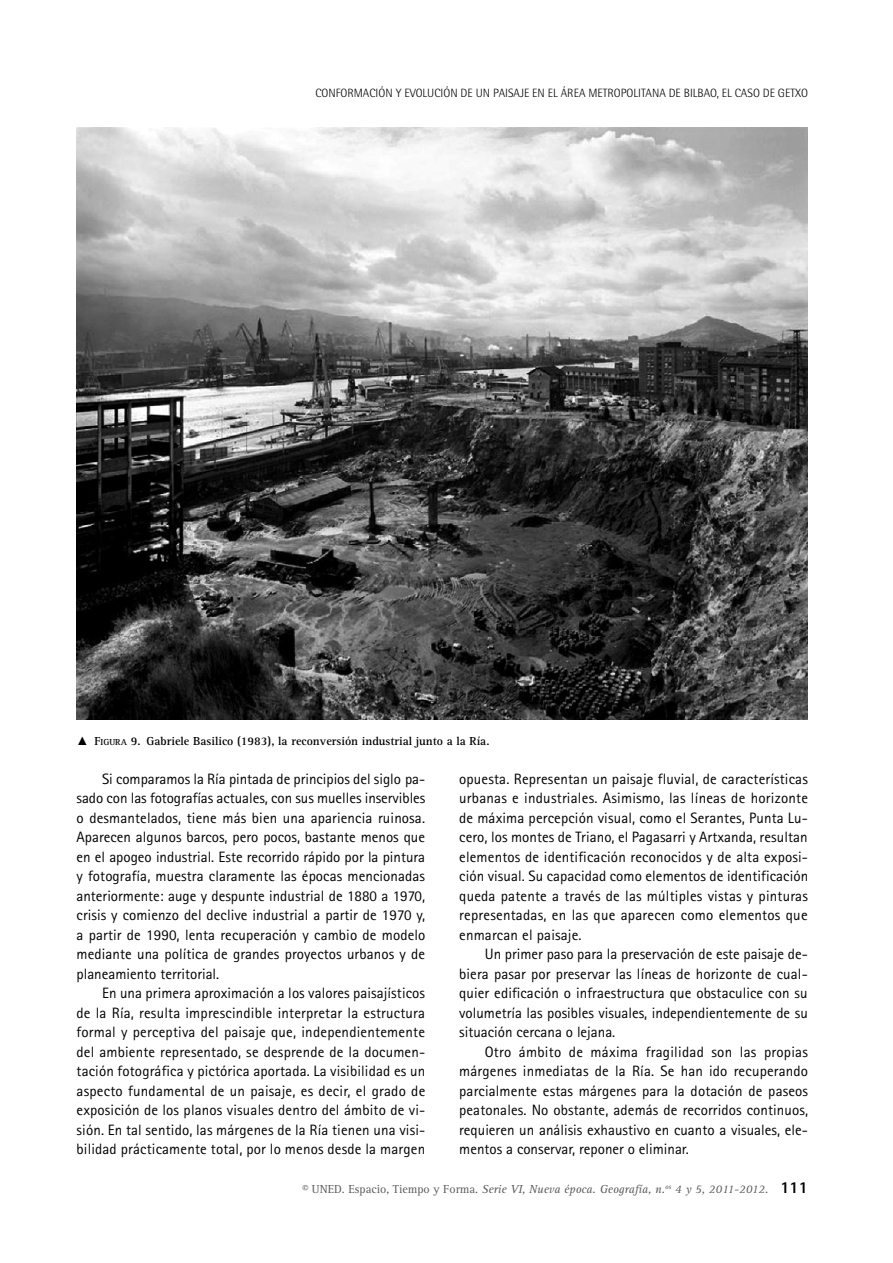
<style>
.page{position:relative;width:893px;height:1263px;background:#fff}
.page>*{position:absolute;margin:0;border:0;box-sizing:border-box;transform-origin:0 0}
.PARRAFO{font:15px/19.5px "Rotis Sans Serif Std";color:#000;text-align:justify}
.t1{font:italic 12px "Rotis Serif Std";color:#5b5b5a}
.t2{font:300 12px "Rotis Semi Sans Std";color:#000}
.PIE_FOTO{font:700 12px "Rotis Serif Std";color:#000}
.s1{font-family:"Times New Roman";font-weight:400}
.s2{font-style:inherit}
.s3{font-size:9px}
.s4{font-style:normal}
.s5{font-family:"Rotis Sans Serif Std";font-weight:800;font-style:normal;font-size:16.5px;color:#000}
</style>
<div class="page">
<img style="left:77px;top:128px;width:731px;height:591px">
<p class="t2" style="left:315px;top:86px;width:494px">CONFORMACIÓN Y EVOLUCIÓN DE UN PAISAJE EN EL ÁREA METROPOLITANA DE BILBAO, EL CASO DE GETXO</p>
<p class="PIE_FOTO" style="left:77px;top:734px;width:414px"><span class="s1">▲</span> <span class="s2">F</span><span class="s3">IGURA</span> <span class="s2">9.</span> Gabriele Basilico (1983), la reconversión industrial junto a la Ría.</p>
<p class="PARRAFO" style="left:77px;top:769px;width:350px;text-indent:26px">Si comparamos la Ría pintada de principios del siglo pa&shy;sado con las fotografías actuales, con sus muelles inservibles o desmantelados, tiene más bien una apariencia ruinosa.<br>Aparecen algunos barcos, pero pocos, bastante menos que en el apogeo industrial. Este recorrido rápido por la pintura y fotografía, muestra claramente las épocas mencionadas anteriormente: auge y despunte industrial de 1880 a 1970, crisis y comienzo del declive industrial a partir de 1970 y, a partir de 1990, lenta recuperación y cambio de modelo mediante una política de grandes proyectos urbanos y de planeamiento territorial.</p>
<p class="PARRAFO" style="left:77px;top:983px;width:350px;text-indent:26px">En una primera aproximación a los valores paisajísticos de la Ría, resulta imprescindible interpretar la estructura formal y perceptiva del paisaje que, independientemente del ambiente representado, se desprende de la documen&shy;tación fotográfica y pictórica aportada. La visibilidad es un aspecto fundamental de un paisaje, es decir, el grado de exposición de los planos visuales dentro del ámbito de vi&shy;sión. En tal sentido, las márgenes de la Ría tienen una visi&shy;bilidad prácticamente total, por lo menos desde la margen</p>
<p class="PARRAFO" style="left:459px;top:769px;width:350px">opuesta. Representan un paisaje fluvial, de características urbanas e industriales. Asimismo, las líneas de horizonte de máxima percepción visual, como el Serantes, Punta Lu&shy;cero, los montes de Triano, el Pagasarri y Artxanda, resultan elementos de identificación reconocidos y de alta exposi&shy;ción visual. Su capacidad como elementos de identificación queda patente a través de las múltiples vistas y pinturas representadas, en las que aparecen como elementos que enmarcan el paisaje.</p>
<p class="PARRAFO" style="left:459px;top:944px;width:350px;text-indent:26px">Un primer paso para la preservación de este paisaje de&shy;biera pasar por preservar las líneas de horizonte de cual&shy;quier edificación o infraestructura que obstaculice con su volumetría las posibles visuales, independientemente de su situación cercana o lejana.</p>
<p class="PARRAFO" style="left:459px;top:1042px;width:350px;text-indent:26px">Otro ámbito de máxima fragilidad son las propias márgenes inmediatas de la Ría. Se han ido recuperando parcialmente estas márgenes para la dotación de paseos peatonales. No obstante, además de recorridos continuos, requieren un análisis exhaustivo en cuanto a visuales, ele&shy;mentos a conservar, reponer o eliminar.</p>
<p class="t1" style="left:302px;top:1182px;width:507px"><span class="s4">© UNED. Espacio, Tiempo y Forma.</span> Serie VI, Nueva época. Geografía, n.<sup>os</sup> 4 y 5, 2011-2012. <span class="s5">111</span></p>
</div>
